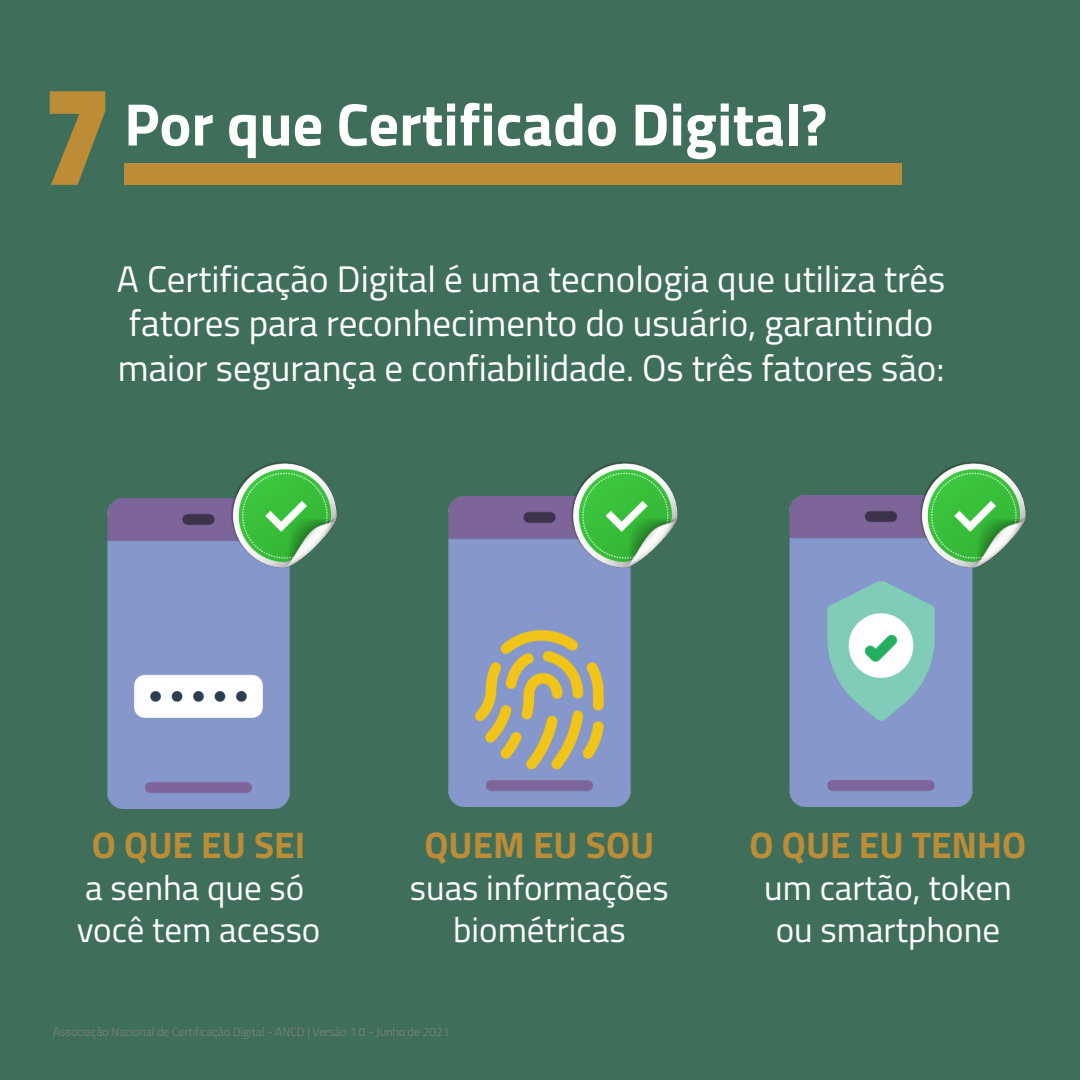
<style>
.page{position:relative;width:1080px;height:1080px;background:#fff}
.page>*{position:absolute;margin:0;border:0;box-sizing:border-box;transform-origin:0 0}
.t1{font:900 137.6px "Niveau Grotesk";color:#bc8d36}
.t2{font:700 60px "Titillium Web";color:#fff}
.t3{font:37px/44.4px "Titillium Web";color:#fff;text-align:center}
.t4{font:700 37px "Titillium Web";color:#bc8d36}
.t5{font:35px/42px "Titillium Web";color:#fff;text-align:center}
.t6{font:300 12px "Titillium Web";color:#848080}
</style>
<div class="page">
<div style="left:0;top:1px;width:1080px;height:1079px;background:#3f6f5a"></div>
<div style="left:124px;top:163px;width:778px;height:22px;background:#bc8d36"></div>
<img style="left:789px;top:496px;width:184px;height:311px">
<img style="left:107px;top:498px;width:183px;height:311px">
<img style="left:448px;top:496px;width:183px;height:310px">
<div style="left:146px;top:573px;width:115px;height:92px;background:#8697cb"></div>
<div style="left:485px;top:549px;width:116px;height:64px;background:#8697cb"></div>
<img style="left:213px;top:462px;width:124px;height:128px">
<img style="left:554px;top:462px;width:124px;height:128px">
<img style="left:902px;top:462px;width:124px;height:128px">
<h1 class="t1" style="left:46px;top:58px;width:64px">7</h1>
<h2 class="t2" style="left:124px;top:79px;width:705px">Por que Certificado Digital?</h2>
<p class="t3" style="left:117px;top:255px;width:830px">A Certificação Digital é uma tecnologia que utiliza três fatores para reconhecimento do usuário, garantindo maior segurança e confiabilidade. Os três fatores são:</p>
<p class="t4" style="left:92px;top:817px;width:215px">O QUE EU SEI</p>
<p class="t5" style="left:77px;top:865px;width:245px;text-align:left">a senha que só você tem acesso</p>
<p class="t4" style="left:424px;top:817px;width:231px">QUEM EU SOU</p>
<p class="t5" style="left:410px;top:865px;width:260px">suas informações biométricas</p>
<p class="t6" style="left:53px;top:1023px;width:398px">Associação Nacional de Certificação Digital - ANCD | Versão 1.0 - Junho de 2021</p>
<p class="t4" style="left:750px;top:817px;width:278px">O QUE EU TENHO</p>
<p class="t5" style="left:764px;top:865px;width:249px">um cartão, token ou smartphone</p>
</div>
